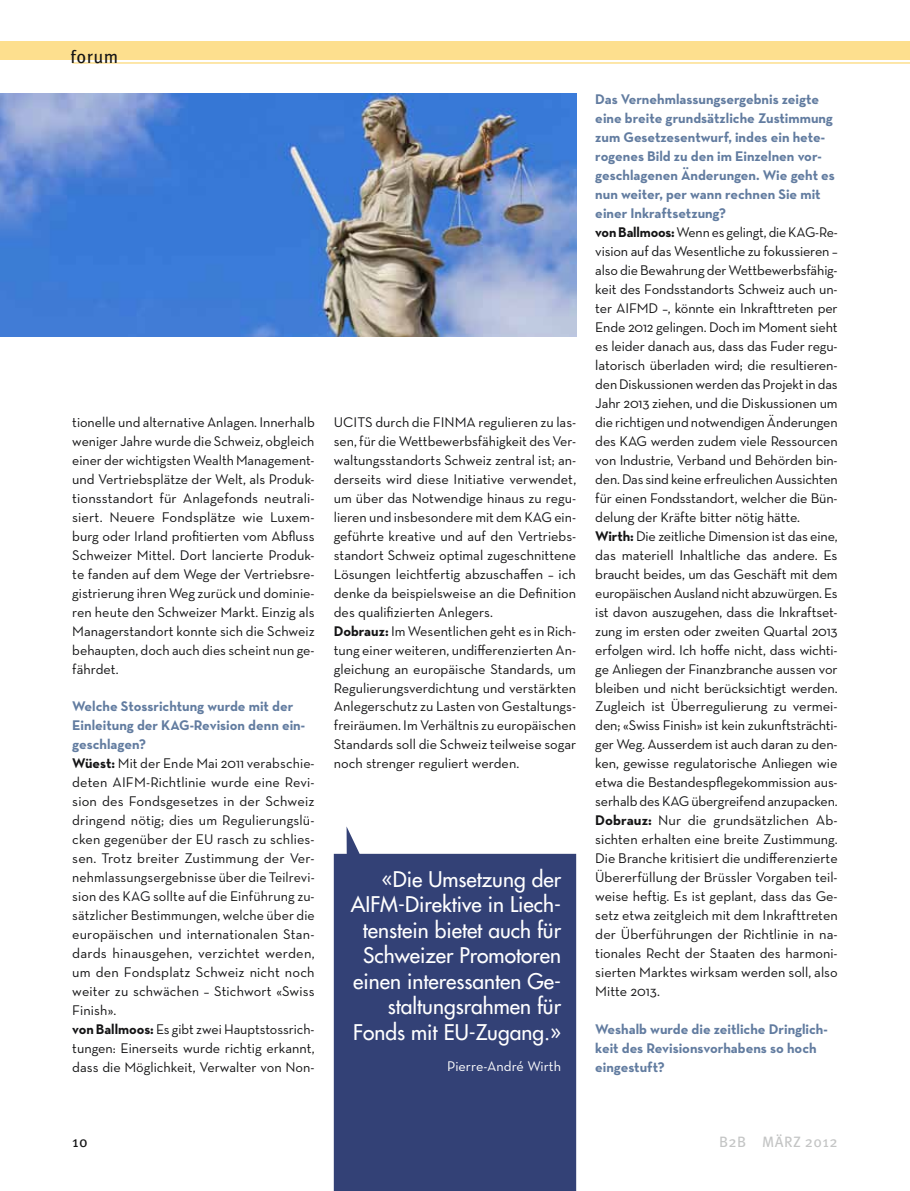
<style>
.page{position:relative;width:910px;height:1191px;background:#fff}
.page>*{position:absolute;margin:0;border:0;box-sizing:border-box;transform-origin:0 0}
.t1{font:500 21px/25.5px "Futura Std";color:#fff;text-align:right}
.t2{font:18px "Meta Pro";letter-spacing:.025em;color:#141415}
.t3{font:15px "Meta Pro";letter-spacing:.025em;color:#c4c5c5}
.t4{font:15px "Meta Pro";color:#141415}
.t5{font:14.25px/19px "Neutra Text";letter-spacing:-.005em;color:#141415}
.t6{font:700 14.25px/19px "Neutra Text";color:#627ca0}
.t7{font:14.25px "Neutra Text";color:#fff}
.s1{font-weight:700;color:#627ca0}
.s2{font-weight:700}
</style>
<div class="page">
<div style="left:0;top:41px;width:910px;height:19px;background:#fddf8e"></div>
<hr style="left:72px;top:62px;width:838px;height:2px;background:#fddf8e">
<svg style="left:334px;top:826px;width:242px;height:365px;background:#424f80"></svg>
<img style="left:0;top:94px;width:576px;height:242px">
<p class="t2" style="left:71px;top:46px;width:49px">forum</p>
<p class="t5" style="left:72px;top:412px;width:244px;text-align:justify">tionelle und alternative Anlagen. Innerhalb weniger Jahre wurde die Schweiz, obgleich einer der wichtigsten Wealth Management&shy;und Vertriebsplätze der Welt, als Produk&shy;tionsstandort für Anlagefonds neutrali&shy;siert. Neuere Fondsplätze wie Luxem&shy;burg oder Irland profitierten vom Abfluss Schweizer Mittel. Dort lancierte Produk&shy;te fanden auf dem Wege der Vertriebsre&shy;gistrierung ihren Weg zurück und dominie&shy;ren heute den Schweizer Markt. Einzig als Managerstandort konnte sich die Schweiz behaupten, doch auch dies scheint nun ge&shy;fährdet.</p>
<p class="t5" style="left:72px;top:697px;width:244px"><span class="s1">Welche Stossrichtung wurde mit der Einleitung der KAG-Revision denn ein&shy;geschlagen?<br></span><span class="s2">Wüest:</span> Mit der Ende Mai 2011 verabschie&shy;deten AIFM-Richtlinie wurde eine Revi&shy;sion des Fondsgesetzes in der Schweiz dringend nötig; dies um Regulierungslü&shy;cken gegenüber der EU rasch zu schlies&shy;sen. Trotz breiter Zustimmung der Ver&shy;nehmlassungsergebnisse über die Teilrevi&shy;sion des KAG sollte auf die Einführung zu&shy;sätzlicher Bestimmungen, welche über die europäischen und internationalen Stan&shy;dards hinausgehen, verzichtet werden, um den Fondsplatz Schweiz nicht noch weiter zu schwächen – Stichwort «Swiss Finish».<br><span class="s2">von Ballmoos:</span> Es gibt zwei Hauptstossrich&shy;tungen: Einerseits wurde richtig erkannt, dass die Möglichkeit, Verwalter von Non-</p>
<p class="t5" style="left:334px;top:412px;width:244px">UCITS durch die FINMA regulieren zu las&shy;sen, für die Wettbewerbsfähigkeit des Ver&shy;waltungsstandorts Schweiz zentral ist; an&shy;derseits wird diese Initiative verwendet, um über das Notwendige hinaus zu regu&shy;lieren und insbesondere mit dem KAG ein&shy;geführte kreative und auf den Vertriebs&shy;standort Schweiz optimal zugeschnittene Lösungen leichtfertig abzuschaffen – ich denke da beispielsweise an die Definition des qualifizierten Anlegers.<br><span class="s2">Dobrauz:</span> Im Wesentlichen geht es in Rich&shy;tung einer weiteren, undifferenzierten An&shy;gleichung an europäische Standards, um Regulierungsverdichtung und verstärkten Anlegerschutz zu Lasten von Gestaltungs&shy;freiräumen. Im Verhältnis zu europäischen Standards soll die Schweiz teilweise sogar noch strenger reguliert werden.</p>
<h1 class="t1" style="left:351px;top:866px;width:212px">«Die Umsetzung der<br>AIFM-Direktive in Liech&shy;tenstein bietet auch für<br>Schweizer Promotoren einen interessanten Ge&shy;staltungsrahmen für<br>Fonds mit EU-Zugang.»</h1>
<p class="t7" style="left:447px;top:1058px;width:115px">Pierre-André Wirth</p>
<p class="t5" style="left:595px;top:89px;width:244px"><span class="s1">Das Vernehmlassungsergebnis zeigte eine breite grundsätzliche Zustimmung zum Gesetzesentwurf, indes ein hete&shy;rogenes Bild zu den im Einzelnen vor&shy;geschlagenen Änderungen. Wie geht es nun weiter, per wann rechnen Sie mit einer Inkraftsetzung?<br></span><span class="s2">von Ballmoos:</span> Wenn es gelingt, die KAG-Re&shy;vision auf das Wesentliche zu fokussieren – also die Bewahrung der Wettbewerbsfähig&shy;keit des Fondsstandorts Schweiz auch un&shy;ter AIFMD –, könnte ein Inkrafttreten per Ende 2012 gelingen. Doch im Moment sieht es leider danach aus, dass das Fuder regu&shy;latorisch überladen wird; die resultieren&shy;den Diskussionen werden das Projekt in das Jahr 2013 ziehen, und die Diskussionen um die richtigen und notwendigen Änderungen des KAG werden zudem viele Ressourcen von Industrie, Verband und Behörden bin&shy;den. Das sind keine erfreulichen Aussichten für einen Fondsstandort, welcher die Bün&shy;delung der Kräfte bitter nötig hätte.<br><span class="s2">Wirth:</span> Die zeitliche Dimension ist das eine, das materiell Inhaltliche das andere. Es braucht beides, um das Geschäft mit dem europäischen Ausland nicht abzuwürgen. Es ist davon auszugehen, dass die Inkraftset&shy;zung im ersten oder zweiten Quartal 2013 erfolgen wird. Ich hoffe nicht, dass wichti&shy;ge Anliegen der Finanzbranche aussen vor bleiben und nicht berücksichtigt werden.<br>Zugleich ist Überregulierung zu vermei&shy;den; «Swiss Finish» ist kein zukunftsträchti&shy;ger Weg. Ausserdem ist auch daran zu den&shy;ken, gewisse regulatorische Anliegen wie etwa die Bestandespflegekommission aus&shy;serhalb des KAG übergreifend anzupacken.<br><span class="s2">Dobrauz:</span> Nur die grundsätzlichen Ab&shy;sichten erhalten eine breite Zustimmung.<br>Die Branche kritisiert die undifferenzierte Übererfüllung der Brüssler Vorgaben teil&shy;weise heftig. Es ist geplant, dass das Ge&shy;setz etwa zeitgleich mit dem Inkrafttreten der Überführungen der Richtlinie in na&shy;tionales Recht der Staaten des harmoni&shy;sierten Marktes wirksam werden soll, also Mitte 2013.</p>
<p class="t6" style="left:595px;top:1019px;width:234px">Weshalb wurde die zeitliche Dringlich&shy;keit des Revisionsvorhabens so hoch eingestuft?</p>
<p class="t4" style="left:72px;top:1132px;width:17px">10</p>
<p class="t3" style="left:719px;top:1132px;width:120px">B2B MÄRZ 2012</p>
</div>
